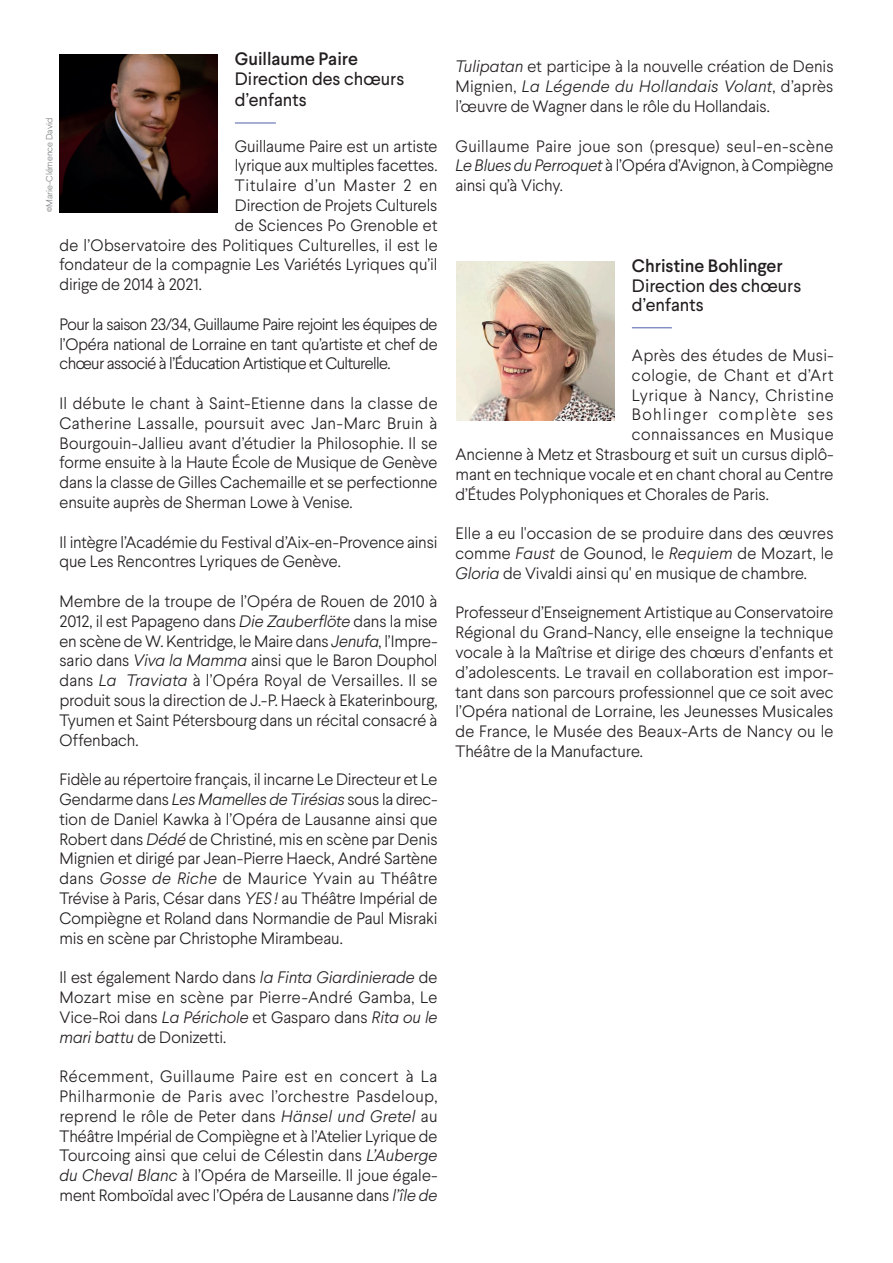
<style>
.page{position:relative;width:893px;height:1263px;background:#fff}
.page>*{position:absolute;margin:0;border:0;box-sizing:border-box;transform-origin:0 0}
.place_distrib{font:18px/21.6px "Larsseit";color:#231f20}
.Distribution{font:500 18px "Larsseit";color:#231f20}
.Corps_de_texte{font:300 16.5px/19.8px "Larsseit";letter-spacing:-.005em;color:#231f20;text-align:justify}
.Texte_courant{font:300 16.5px/19.8px "Larsseit";color:#231f20;text-align:justify}
.Corps_de_texte-2{font:300 16.5px "Larsseit";letter-spacing:.015em;color:#231f20}
.Texte_courant-2{font:300 16.5px "Larsseit";letter-spacing:.035em;color:#231f20}
.Corps_de_texte-3{font:300 16.5px "Larsseit";letter-spacing:.035em;color:#231f20}
.Texte_courant-3{font:300 16.5px "Larsseit";letter-spacing:.025em;color:#231f20}
.Texte_courant-4{font:300 16.5px "Larsseit";letter-spacing:.02em;color:#231f20}
.Texte_courant-5{font:300 16.5px "Larsseit";letter-spacing:.08em;color:#231f20}
.Dates{font:300 9px "Larsseit";color:#7c7e81}
.s1{font-style:italic}
</style>
<div class="page">
<hr style="left:235px;top:123px;width:41px;height:1px;background:#4e5eaa">
<hr style="left:632px;top:327px;width:40px;height:1px;background:#4e5eaa">
<img style="left:60px;top:54px;width:158px;height:158px">
<img style="left:457px;top:262px;width:158px;height:158px">
<p class="Distribution" style="left:235px;top:47px;width:125px">Guillaume Paire</p>
<p class="place_distrib" style="left:235px;top:67px;width:171px">Direction des chœurs d’enfants</p>
<p class="Corps_de_texte" style="left:235px;top:136px;width:204px">Guillaume Paire est un artiste</p>
<p class="Corps_de_texte" style="left:235px;top:155px;width:204px">lyrique aux multiples facettes.</p>
<p class="Corps_de_texte-3" style="left:235px;top:175px;width:204px">Titulaire d’un Master 2 en</p>
<p class="Corps_de_texte" style="left:235px;top:195px;width:204px">Direction de Projets Culturels</p>
<p class="Corps_de_texte" style="left:235px;top:215px;width:204px">de Sciences Po Grenoble et</p>
<p class="Corps_de_texte-2" style="left:60px;top:234px;width:379px">de l’Observatoire des Politiques Culturelles, il est le</p>
<p class="Corps_de_texte" style="left:60px;top:254px;width:379px">fondateur de la compagnie Les Variétés Lyriques qu’il</p>
<p class="Corps_de_texte" style="left:60px;top:274px;width:144px">dirige de 2014 à 2021.</p>
<p class="Corps_de_texte" style="left:60px;top:314px;width:379px">Pour la saison 23/34, Guillaume Paire rejoint les équipes de l’Opéra national de Lorraine en tant qu’artiste et chef de chœur associé à l’Éducation Artistique et Culturelle.</p>
<p class="Corps_de_texte" style="left:60px;top:393px;width:379px">Il débute le chant à Saint-Etienne dans la classe de Catherine Lassalle, poursuit avec Jan-Marc Bruin à Bourgouin-Jallieu avant d’étudier la Philosophie. Il se forme ensuite à la Haute École de Musique de Genève dans la classe de Gilles Cachemaille et se perfectionne ensuite auprès de Sherman Lowe à Venise.</p>
<p class="Corps_de_texte" style="left:60px;top:532px;width:379px">Il intègre l’Académie du Festival d’Aix-en-Provence ainsi que Les Rencontres Lyriques de Genève.</p>
<p class="Corps_de_texte" style="left:60px;top:591px;width:379px">Membre de la troupe de l’Opéra de Rouen de 2010 à 2012, il est Papageno dans <span class="s1">Die Zauberflöte</span> dans la mise en scène de W. Kentridge, le Maire dans <span class="s1">Jenufa</span>, l’Impre&shy;sario dans <span class="s1">Viva la Mamma</span> ainsi que le Baron Douphol dans <span class="s1">La Traviata</span> à l’Opéra Royal de Versailles. Il se produit sous la direction de J.-P. Haeck à Ekaterinbourg, Tyumen et Saint Pétersbourg dans un récital consacré à Offenbach.</p>
<p class="Corps_de_texte" style="left:60px;top:769px;width:379px">Fidèle au répertoire français, il incarne Le Directeur et Le Gendarme dans <span class="s1">Les Mamelles de Tirésias</span> sous la direc&shy;tion de Daniel Kawka à l’Opéra de Lausanne ainsi que Robert dans <span class="s1">Dédé</span> de Christiné, mis en scène par Denis Mignien et dirigé par Jean-Pierre Haeck, André Sartène dans <span class="s1">Gosse de Riche</span> de Maurice Yvain au Théâtre Trévise à Paris, César dans <span class="s1">YES!</span> au Théâtre Impérial de Compiègne et Roland dans Normandie de Paul Misraki mis en scène par Christophe Mirambeau.</p>
<p class="Corps_de_texte" style="left:60px;top:967px;width:379px">Il est également Nardo dans <span class="s1">la Finta Giardinierade</span> de Mozart mise en scène par Pierre-André Gamba, Le Vice-Roi dans <span class="s1">La Périchole</span> et Gasparo dans <span class="s1">Rita ou le mari battu</span> de Donizetti.</p>
<p class="Corps_de_texte" style="left:60px;top:1066px;width:379px">Récemment, Guillaume Paire est en concert à La Philharmonie de Paris avec l’orchestre Pasdeloup, reprend le rôle de Peter dans <span class="s1">Hänsel und Gretel</span> au Théâtre Impérial de Compiègne et à l’Atelier Lyrique de Tourcoing ainsi que celui de Célestin dans <span class="s1">L’Auberge du Cheval Blanc</span> à l’Opéra de Marseille. Il joue égale&shy;ment Romboïdal avec l’Opéra de Lausanne dans <span class="s1">l’île de</span></p>
<p class="Dates" style="left:44px;top:212px;width:96px;rotate:-90deg">©Marie-Clémence David</p>
<p class="Corps_de_texte" style="left:455px;top:56px;width:380px"><span class="s1">Tulipatan</span> et participe à la nouvelle création de Denis Mignien, <span class="s1">La Légende du Hollandais Volant</span>, d’après l’œuvre de Wagner dans le rôle du Hollandais.</p>
<p class="Corps_de_texte" style="left:455px;top:136px;width:379px">Guillaume Paire joue son (presque) seul-en-scène <span class="s1">Le Blues du Perroquet</span> à l’Opéra d’Avignon, à Compiègne ainsi qu’à Vichy.</p>
<p class="Distribution" style="left:632px;top:254px;width:152px">Christine Bohlinger</p>
<p class="place_distrib" style="left:632px;top:275px;width:171px;line-height:19.5px">Direction des chœurs d’enfants</p>
<p class="Texte_courant-4" style="left:632px;top:345px;width:203px">Après des études de Musi-</p>
<p class="Texte_courant-2" style="left:632px;top:364px;width:203px">cologie, de Chant et d’Art</p>
<p class="Texte_courant-2" style="left:632px;top:384px;width:203px">Lyrique à Nancy, Christine</p>
<p class="Texte_courant-5" style="left:632px;top:404px;width:203px">Bohlinger complète ses</p>
<p class="Texte_courant-3" style="left:632px;top:424px;width:203px">connaissances en Musique</p>
<p class="Texte_courant" style="left:455px;top:444px;width:379px">Ancienne à Metz et Strasbourg et suit un cursus diplô-</p>
<p class="Texte_courant" style="left:455px;top:464px;width:379px">mant en technique vocale et en chant choral au Centre</p>
<p class="Texte_courant" style="left:455px;top:484px;width:315px">d’Études Polyphoniques et Chorales de Paris.</p>
<p class="Texte_courant" style="left:455px;top:523px;width:380px">Elle a eu l'occasion de se produire dans des œuvres comme <span class="s1">Faust</span> de Gounod, le <span class="s1">Requiem</span> de Mozart, le <span class="s1">Gloria</span> de Vivaldi ainsi qu' en musique de chambre.</p>
<p class="Texte_courant" style="left:455px;top:602px;width:379px">Professeur d’Enseignement Artistique au Conservatoire Régional du Grand-Nancy, elle enseigne la technique vocale à la Maîtrise et dirige des chœurs d’enfants et d’adolescents. Le travail en collaboration est impor&shy;tant dans son parcours professionnel que ce soit avec l’Opéra national de Lorraine, les Jeunesses Musicales de France, le Musée des Beaux-Arts de Nancy ou le Théâtre de la Manufacture.</p>
</div>
